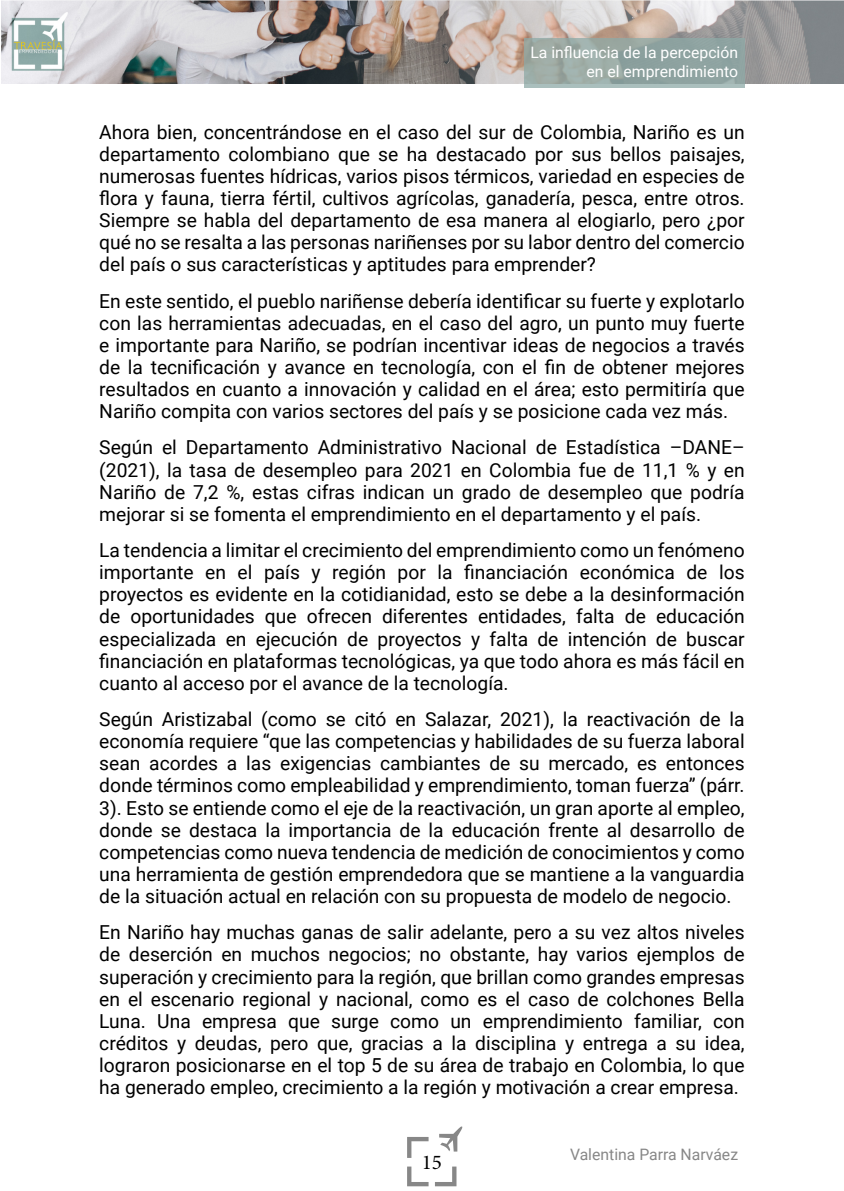
<style>
.page{position:relative;width:844px;height:1191px;background:#fff}
.page>*{position:absolute;margin:0;border:0;box-sizing:border-box;transform-origin:0 0}
.t1{font:21px "Minion Pro";color:#000}
.t2{font:19.25px/22.2px "Roboto";color:#000;text-align:justify}
.t3{font:15.75px/19.2px "Roboto";color:#fff;text-align:right}
.t4{font:15.75px "Roboto";color:#878787}
</style>
<div class="page">
<svg style="left:407px;top:1137px;width:21px;height:20px"></svg>
<svg style="left:407px;top:1166px;width:21px;height:20px"></svg>
<svg style="left:435px;top:1166px;width:21px;height:20px"></svg>
<svg style="left:439px;top:1126px;width:24px;height:25px"></svg>
<img style="left:1px;top:0;width:842px;height:84px">
<svg style="left:523px;top:38px;width:221px;height:50px;background:#96a8a4"></svg>
<p class="t3" style="left:530px;top:42px;width:209px">La influencia de la percepción en el emprendimiento</p>
<p class="t2" style="left:99px;top:120px;width:646px">Ahora bien, concentrándose en el caso del sur de Colombia, Nariño es un departamento colombiano que se ha destacado por sus bellos paisajes, numerosas fuentes hídricas, varios pisos térmicos, variedad en especies de flora y fauna, tierra fértil, cultivos agrícolas, ganadería, pesca, entre otros.<br>Siempre se habla del departamento de esa manera al elogiarlo, pero ¿por qué no se resalta a las personas nariñenses por su labor dentro del comercio del país o sus características y aptitudes para emprender?</p>
<p class="t2" style="left:99px;top:289px;width:646px">En este sentido, el pueblo nariñense debería identificar su fuerte y explotarlo con las herramientas adecuadas, en el caso del agro, un punto muy fuerte e importante para Nariño, se podrían incentivar ideas de negocios a través de la tecnificación y avance en tecnología, con el fin de obtener mejores resultados en cuanto a innovación y calidad en el área; esto permitiría que Nariño compita con varios sectores del país y se posicione cada vez más.</p>
<p class="t2" style="left:99px;top:436px;width:646px">Según el Departamento Administrativo Nacional de Estadística –DANE– (2021), la tasa de desempleo para 2021 en Colombia fue de 11,1 % y en Nariño de 7,2 %, estas cifras indican un grado de desempleo que podría mejorar si se fomenta el emprendimiento en el departamento y el país.</p>
<p class="t2" style="left:99px;top:538px;width:646px">La tendencia a limitar el crecimiento del emprendimiento como un fenómeno importante en el país y región por la financiación económica de los proyectos es evidente en la cotidianidad, esto se debe a la desinformación de oportunidades que ofrecen diferentes entidades, falta de educación especializada en ejecución de proyectos y falta de intención de buscar financiación en plataformas tecnológicas, ya que todo ahora es más fácil en cuanto al acceso por el avance de la tecnología.</p>
<p class="t2" style="left:99px;top:707px;width:646px">Según Aristizabal (como se citó en Salazar, 2021), la reactivación de la economía requiere “que las competencias y habilidades de su fuerza laboral sean acordes a las exigencias cambiantes de su mercado, es entonces donde términos como empleabilidad y emprendimiento, toman fuerza” (párr.<br>3). Esto se entiende como el eje de la reactivación, un gran aporte al empleo, donde se destaca la importancia de la educación frente al desarrollo de competencias como nueva tendencia de medición de conocimientos y como una herramienta de gestión emprendedora que se mantiene a la vanguardia de la situación actual en relación con su propuesta de modelo de negocio.</p>
<p class="t2" style="left:99px;top:920px;width:646px">En Nariño hay muchas ganas de salir adelante, pero a su vez altos niveles de deserción en muchos negocios; no obstante, hay varios ejemplos de superación y crecimiento para la región, que brillan como grandes empresas en el escenario regional y nacional, como es el caso de colchones Bella Luna. Una empresa que surge como un emprendimiento familiar, con créditos y deudas, pero que, gracias a la disciplina y entrega a su idea, lograron posicionarse en el top 5 de su área de trabajo en Colombia, lo que ha generado empleo, crecimiento a la región y motivación a crear empresa.</p>
<p class="t1" style="left:421px;top:1148px;width:22px">15</p>
<p class="t4" style="left:570px;top:1143px;width:169px">Valentina Parra Narváez</p>
</div>
